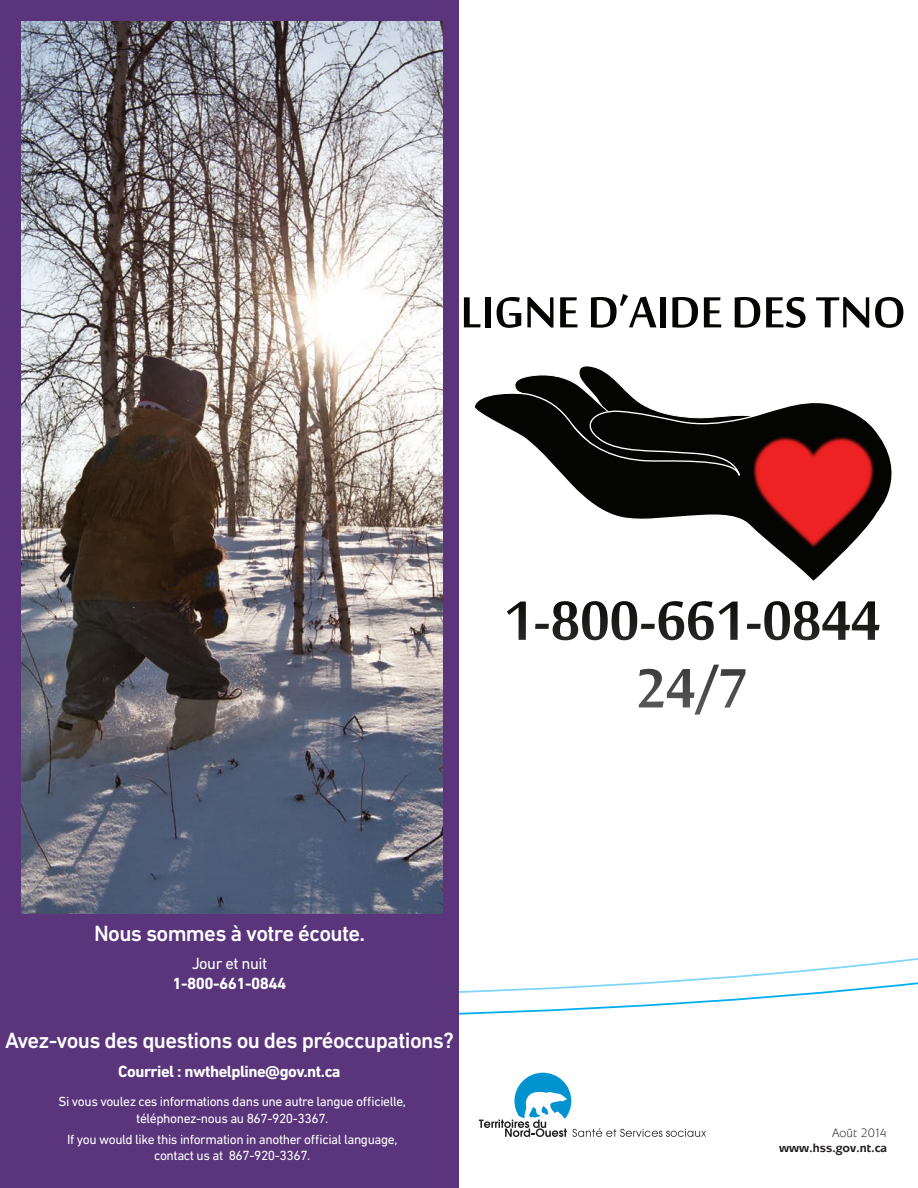
<style>
.page{position:relative;width:918px;height:1188px;background:#fff}
.page>*{position:absolute;margin:0;border:0;box-sizing:border-box;transform-origin:0 0}
.t1{font:85.05px/67.7px "Mool Boran";color:#040503;text-align:center}
.t2{font:66.75px "Mool Boran";color:#040503}
.t3{font:500 22.5px "DIN Next LT Pro";letter-spacing:-.03em;color:#fff}
.t4{font:700 16.5px "DIN Next LT Pro";letter-spacing:-.03em;color:#fff}
.t5{font:16.5px "DIN Next LT Pro";letter-spacing:-.03em;color:#fff}
.t6{font:13.5px/16.5px "DIN Next LT Pro";letter-spacing:-.03em;color:#fff;text-align:center}
.t7{font:700 12.6px "ITC Mixage";color:#231f20}
.t8{font:12.6px "ITC Mixage";letter-spacing:-.005em;color:#231f20}
</style>
<div class="page">
<svg style="left:514px;top:365px;width:111px;height:25px"></svg>
<svg style="left:475px;top:390px;width:417px;height:191px"></svg>
<img style="left:753px;top:433px;width:120px;height:120px">
<div style="left:0;top:0;width:459px;height:1188px;background:#5a357c"></div>
<svg style="left:692px;top:958px;width:226px;height:21px"></svg>
<svg style="left:459px;top:979px;width:459px;height:142px"></svg>
<svg style="left:479px;top:1073px;width:227px;height:64px"></svg>
<img style="left:22px;top:22px;width:421px;height:892px">
<h2 class="t2" style="left:461px;top:265px;width:447px">LIGNE D’AIDE DES TNO</h2>
<h1 class="t1" style="left:504px;top:577px;width:378px">1-800-661-0844<br>24/7</h1>
<h3 class="t3" style="left:94px;top:921px;width:273px">Nous sommes à votre écoute.</h3>
<p class="t5" style="left:192px;top:954px;width:77px">Jour et nuit</p>
<p class="t4" style="left:173px;top:974px;width:115px">1-800-661-0844</p>
<h3 class="t3" style="left:5px;top:1028px;width:450px">Avez-vous des questions ou des préoccupations?</h3>
<p class="t4" style="left:118px;top:1061px;width:224px">Courriel : nwthelpline@gov.nt.ca</p>
<p class="t6" style="left:59px;top:1093px;width:349px">Si vous voulez ces informations dans une autre langue officielle, téléphonez-nous au 867-920-3367.</p>
<p class="t6" style="left:67px;top:1131px;width:332px">If you would like this information in another official language, contact us at 867-920-3367.</p>
<p class="t8" style="left:832px;top:1126px;width:56px">Août 2014</p>
<p class="t7" style="left:779px;top:1140px;width:110px">www.hss.gov.nt.ca</p>
</div>
